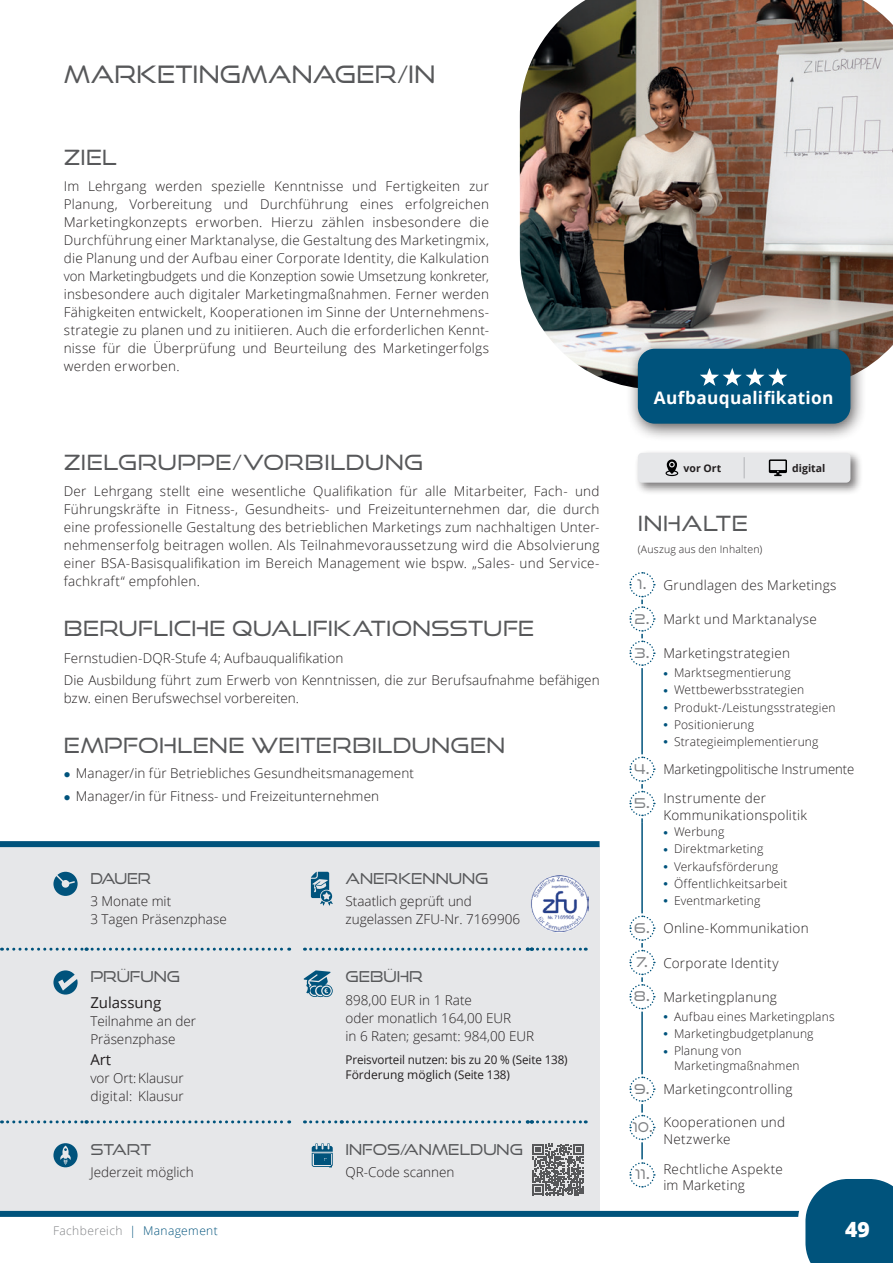
<style>
.page{position:relative;width:893px;height:1263px;background:#fff}
.page>*{position:absolute;margin:0;border:0;box-sizing:border-box;transform-origin:0 0}
.t1{font:24px "Good Times Bk";letter-spacing:.005em;color:#57585a}
.t2{font:21px "Good Times Bk";letter-spacing:.015em;color:#57585a}
.t3{font:800 21px "Open Sans";color:#fff}
.t4{font:700 17.25px "Open Sans";letter-spacing:.015em;color:#fff}
.t5{font:15px "Good Times Bk";color:#57585a}
.t6{font:15px "Open Sans";color:#231f20}
.t7{font:15px "Good Times Bk";color:#57585a;scale:.96 1}
.t8{font:300 13.5px/18px "Open Sans";letter-spacing:.01em;color:#231f20}
.t9{font:300 12px/17.1px "Open Sans";letter-spacing:.015em;color:#231f20}
.t10{font:12px/15px "Open Sans";letter-spacing:-.01em;color:#231f20}
.t11{font:300 12px "Open Sans";letter-spacing:.035em;color:#808285}
.t12{font:300 10.5px "Open Sans";letter-spacing:.02em;color:#231f20}
.t13{font:700 10.5px "Open Sans";color:#231f20}
.s1{font-family:"Good Times Bk";font-weight:400;color:#808285}
.s2{font-family:"Good Times Rg";font-weight:700;color:#808285}
.s3{color:#00537c}
</style>
<div class="page">
<div style="left:0;top:846px;width:600px;height:367px;background:#e6e7e9"></div>
<img style="left:520px;top:0;width:373px;height:386px">
<div style="left:625px;top:338px;width:241px;height:104px;background:#231f20;opacity:.75"></div>
<div style="left:638px;top:349px;width:212px;height:75px;background:#00537c;border-radius:17px"></div>
<svg style="left:700px;top:368px;width:87px;height:18px"></svg>
<div style="left:0;top:841px;width:600px;height:6px;background:#00537c"></div>
<hr style="left:641px;top:668px;width:2px;height:86px;background:#00537c">
<hr style="left:641px;top:823px;width:2px;height:90px;background:#00537c">
<hr style="left:641px;top:1012px;width:2px;height:62px;background:#00537c">
<svg style="left:629px;top:572px;width:26px;height:94px"></svg>
<svg style="left:629px;top:756px;width:26px;height:67px"></svg>
<svg style="left:629px;top:915px;width:26px;height:95px"></svg>
<svg style="left:629px;top:1076px;width:26px;height:112px"></svg>
<svg style="left:2px;top:948px;width:288px;height:3px"></svg>
<svg style="left:311px;top:948px;width:275px;height:3px"></svg>
<svg style="left:2px;top:1120px;width:288px;height:3px"></svg>
<svg style="left:311px;top:1120px;width:275px;height:3px"></svg>
<svg style="left:53px;top:872px;width:25px;height:24px"></svg>
<svg style="left:311px;top:872px;width:22px;height:34px"></svg>
<div style="left:527px;top:872px;width:65px;height:64px;border:4px solid #e6e7e9;border-radius:50%"></div>
<img style="left:531px;top:875px;width:57px;height:56px">
<svg style="left:53px;top:970px;width:25px;height:24px"></svg>
<svg style="left:303px;top:970px;width:30px;height:27px"></svg>
<svg style="left:53px;top:1143px;width:25px;height:24px"></svg>
<svg style="left:312px;top:1143px;width:21px;height:24px"></svg>
<svg style="left:532px;top:1144px;width:52px;height:51px"></svg>
<div style="left:634px;top:449px;width:229px;height:46px;background:#231f20;opacity:.6"></div>
<div style="left:638px;top:453px;width:212px;height:30px;background:#e6e7e9;border-radius:4px"></div>
<svg style="left:769px;top:459px;width:18px;height:17px"></svg>
<svg style="left:744px;top:457px;width:1px;height:21px"></svg>
<svg style="left:665px;top:459px;width:13px;height:17px"></svg>
<div style="left:0;top:1211px;width:837px;height:6px;background:#00537c"></div>
<svg style="left:798px;top:1179px;width:95px;height:84px;background:#236a8e"></svg>
<h1 class="t1" style="left:64px;top:60px;width:373px">MARKETINGMANAGER/IN</h1>
<h2 class="t2" style="left:64px;top:144px;width:55px">ZIEL</h2>
<p class="t8" style="left:64px;top:177px;width:427px;text-align:justify">Im Lehrgang werden spezielle Kenntnisse und Fertigkeiten zur Planung, Vorbereitung und Durchführung eines erfolgreichen Marketingkonzepts erworben. Hierzu zählen insbesondere die Durchführung einer Marktanalyse, die Gestaltung des Marketingmix, die Planung und der Aufbau einer Corporate Identity, die Kalkulation von Marketingbudgets und die Konzeption sowie Umsetzung konkreter, insbesondere auch digitaler Marketingmaßnahmen. Ferner werden Fähigkeiten entwickelt, Kooperationen im Sinne der Unternehmens&shy;strategie zu planen und zu initiieren. Auch die erforderlichen Kennt&shy;nisse für die Überprüfung und Beurteilung des Marketingerfolgs werden erworben.</p>
<h2 class="t2" style="left:64px;top:449px;width:361px">ZIELGRUPPE/VORBILDUNG</h2>
<p class="t8" style="left:64px;top:482px;width:537px;text-align:justify">Der Lehrgang stellt eine wesentliche Qualifikation für alle Mitarbeiter, Fach- und Führungskräfte in Fitness-, Gesundheits- und Freizeitunternehmen dar, die durch eine professionelle Gestaltung des betrieblichen Marketings zum nachhaltigen Unter&shy;nehmenserfolg beitragen wollen. Als Teilnahmevoraussetzung wird die Absolvierung einer BSA-Basisqualifikation im Bereich Management wie bspw. „Sales- und Service&shy;fachkraft“ empfohlen.</p>
<h2 class="t2" style="left:64px;top:616px;width:472px">BERUFLICHE QUALIFIKATIONSSTUFE</h2>
<p class="t8" style="left:64px;top:647px;width:537px;line-height:22.2px">Fernstudien-DQR-Stufe 4; Aufbauqualifikation<br>Die Ausbildung führt zum Erwerb von Kenntnissen, die zur Berufsaufnahme befähigen</p>
<p class="t8" style="left:64px;top:689px;width:237px">bzw. einen Berufswechsel vorbereiten.</p>
<h2 class="t2" style="left:64px;top:733px;width:443px">EMPFOHLENE WEITERBILDUNGEN</h2>
<p class="t8" style="left:76px;top:762px;width:340px;line-height:22.2px">Manager/in für Betriebliches Gesundheitsmanagement<br>Manager/in für Fitness- und Freizeitunternehmen</p>
<p class="t7" style="left:90px;top:869px;width:65px">DAUER</p>
<p class="t8" style="left:90px;top:892px;width:138px">3 Monate mit<br>3 Tagen Präsenzphase</p>
<p class="t5" style="left:90px;top:968px;width:91px">PRÜFUNG</p>
<p class="t6" style="left:90px;top:992px;width:72px">Zulassung</p>
<p class="t8" style="left:90px;top:1011px;width:107px">Teilnahme an der<br>Präsenzphase</p>
<p class="t6" style="left:90px;top:1049px;width:22px">Art</p>
<p class="t8" style="left:90px;top:1068px;width:95px">vor Ort:Klausur digital: Klausur</p>
<p class="t5" style="left:90px;top:1140px;width:62px">START</p>
<p class="t8" style="left:90px;top:1163px;width:105px">Jederzeit möglich</p>
<p class="t5" style="left:345px;top:869px;width:144px">ANERKENNUNG</p>
<p class="t8" style="left:345px;top:892px;width:176px">Staatlich geprüft und zugelassen ZFU-Nr. 7169906</p>
<p class="t5" style="left:345px;top:968px;width:79px">GEBÜHR</p>
<p class="t8" style="left:345px;top:990px;width:190px">898,00 EUR in 1 Rate<br>oder monatlich 164,00 EUR<br>in 6 Raten; gesamt: 984,00 EUR</p>
<p class="t10" style="left:345px;top:1052px;width:224px">Preisvorteil nutzen: bis zu 20 % (Seite 138)<br>Förderung möglich (Seite 138)</p>
<p class="t5" style="left:345px;top:1140px;width:179px">INFOS/ANMELDUNG</p>
<p class="t8" style="left:345px;top:1163px;width:111px">QR-Code scannen</p>
<p class="t4" style="left:654px;top:386px;width:181px">Aufbauqualifikation</p>
<p class="t13" style="left:684px;top:460px;width:39px">vor Ort</p>
<p class="t13" style="left:792px;top:460px;width:35px">digital</p>
<h2 class="t2" style="left:638px;top:511px;width:112px">INHALTE</h2>
<p class="t12" style="left:638px;top:542px;width:126px">(Auszug aus den Inhalten)</p>
<p class="t8" style="left:637px;top:576px;width:201px"><span class="s1">1</span><span class="s2">.</span> Grundlagen des Marketings</p>
<p class="t8" style="left:634px;top:610px;width:184px"><span class="s1">2</span><span class="s2">.</span> Markt und Marktanalyse</p>
<p class="t8" style="left:634px;top:644px;width:157px"><span class="s1">3</span><span class="s2">.</span> Marketingstrategien</p>
<p class="t9" style="left:674px;top:664px;width:163px">Marktsegmentierung<br>Wettbewerbsstrategien<br>Produkt-/Leistungsstrategien<br>Positionierung<br>Strategieimplementierung</p>
<p class="t8" style="left:634px;top:760px;width:222px"><span class="s1">4</span><span class="s2">.</span> Marketingpolitische Instrumente</p>
<p class="t8" style="left:663px;top:790px;width:145px;line-height:16.5px;text-indent:-29px"><span class="s1">5</span><span class="s2">.</span> Instrumente der<br>Kommunikationspolitik</p>
<p class="t9" style="left:674px;top:823px;width:115px">Werbung<br>Direktmarketing<br>Verkaufsförderung<br>Öffentlichkeitsarbeit<br>Eventmarketing</p>
<p class="t8" style="left:634px;top:919px;width:176px"><span class="s1">6</span><span class="s2">.</span> Online-Kommunikation</p>
<p class="t8" style="left:636px;top:953px;width:144px"><span class="s1">7</span><span class="s2">.</span> Corporate Identity</p>
<p class="t8" style="left:634px;top:988px;width:145px"><span class="s1">8</span><span class="s2">.</span> Marketingplanung</p>
<p class="t9" style="left:674px;top:1007px;width:162px">Aufbau eines Marketingplans<br>Marketingbudgetplanung<br>Planung von</p>
<p class="t9" style="left:674px;top:1057px;width:127px">Marketingmaßnahmen</p>
<p class="t8" style="left:634px;top:1080px;width:160px"><span class="s1">9</span><span class="s2">.</span> Marketingcontrolling</p>
<p class="t8" style="left:663px;top:1114px;width:123px;line-height:16.5px;text-indent:-31px"><span class="s1">10</span><span class="s2">.</span> Kooperationen und<br>Netzwerke</p>
<p class="t8" style="left:663px;top:1160px;width:121px;line-height:16.5px;text-indent:-28px"><span class="s1">11</span><span class="s2">.</span> Rechtliche Aspekte im Marketing</p>
<p class="t11" style="left:53px;top:1222px;width:166px">Fachbereich <span class="s3">| Management</span></p>
<h2 class="t3" style="left:845px;top:1213px;width:26px">49</h2>
</div>
